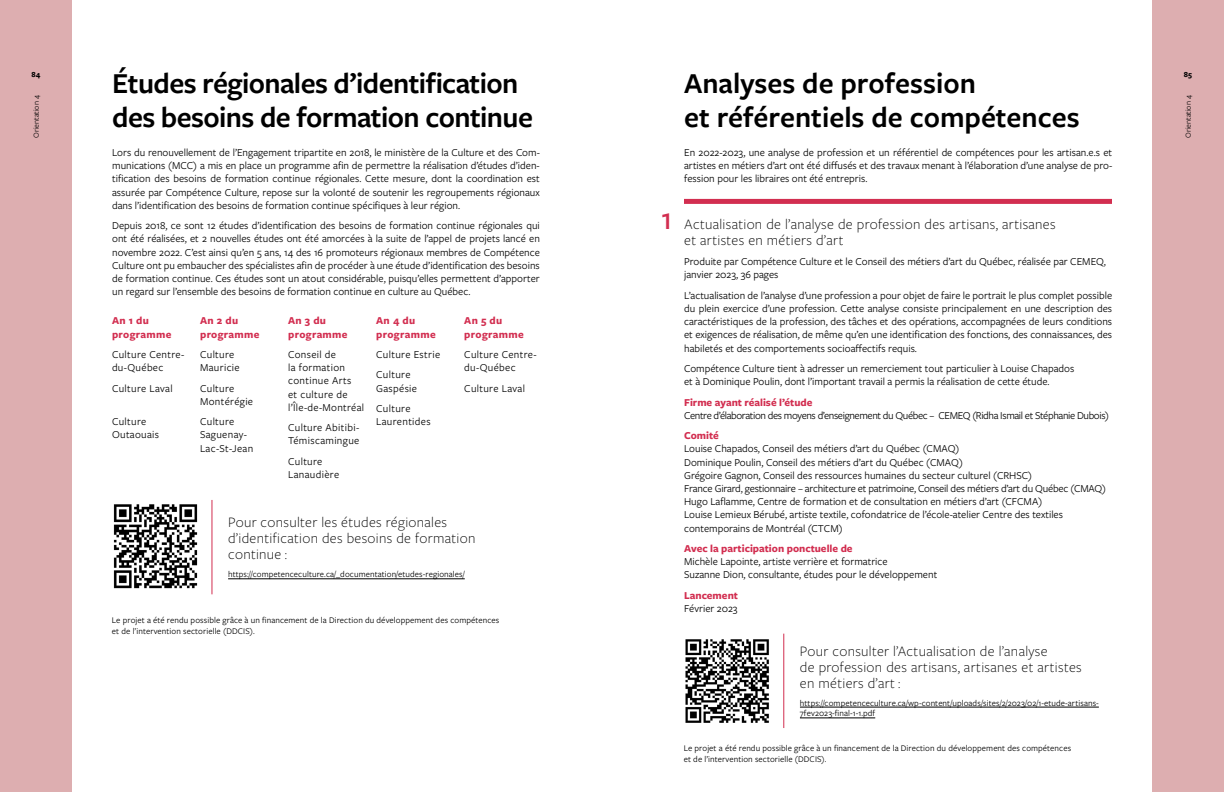
<style>
.page{position:relative;width:1224px;height:792px;background:#fff}
.page>*{position:absolute;margin:0;border:0;box-sizing:border-box;transform-origin:0 0}
.t1{font:600 30px/34px "Freight Sans Pro";letter-spacing:-.02em;color:#000}
.t2{font:600 30px/34px "Freight Sans Pro";color:#000}
.t3{font:600 25px "Freight Sans Pro";color:#d22e50}
.t4{font:300 15px/16px "Freight Sans Pro";letter-spacing:.02em;color:#000}
.t5{font:11px/13.2px "Freight Sans Pro";color:#000;text-align:justify}
.t6{font:11px/13.2px "Freight Sans Pro";letter-spacing:.03em;color:#000}
.t7{font:11px "Freight Sans Pro";letter-spacing:-.035em;color:#000}
.t8{font:700 11px "Freight Sans Pro";color:#d22e50}
.t9{font:700 11px/13.2px "Freight Sans Pro";letter-spacing:.03em;color:#d22e50}
.t10{font:9px/10.8px "Freight Sans Pro";letter-spacing:.01em;color:#000}
.t11{font:8px "Freight Sans Pro";color:#000}
.t12{font:700 8px "Freight Sans Pro";color:#000}
</style>
<div class="page">
<div style="left:1152px;top:0;width:72px;height:792px;background:#ddaeb0"></div>
<div style="left:0;top:0;width:72px;height:792px;background:#ddaeb0"></div>
<hr style="left:211px;top:500px;width:1px;height:94px;background:#d22e50">
<img style="left:113px;top:504px;width:85px;height:85px">
<hr style="left:228px;top:579px;width:237px;height:1px;background:#000">
<hr style="left:783px;top:634px;width:1px;height:94px;background:#d22e50">
<img style="left:685px;top:639px;width:84px;height:84px">
<hr style="left:800px;top:707px;width:299px;height:1px;background:#000">
<hr style="left:800px;top:718px;width:75px;height:1px;background:#000">
<div style="left:684px;top:199px;width:428px;height:5px;background:#d22e50"></div>
<h1 class="t1" style="left:112px;top:65px;width:422px">Études régionales d’identification des besoins de formation continue</h1>
<p class="t5" style="left:112px;top:145px;width:429px">Lors du renouvellement de l’Engagement tripartite en 2018, le ministère de la Culture et des Com&shy;munications (MCC) a mis en place un programme afin de permettre la réalisation d’études d’iden&shy;tification des besoins de formation continue régionales. Cette mesure, dont la coordination est assurée par Compétence Culture, repose sur la volonté de soutenir les regroupements régionaux dans l’identification des besoins de formation continue spécifiques à leur région.</p>
<p class="t5" style="left:112px;top:219px;width:429px">Depuis 2018, ce sont 12 études d’identification des besoins de formation continue régionales qui ont été réalisées, et 2 nouvelles études ont été amorcées à la suite de l’appel de projets lancé en novembre 2022. C’est ainsi qu’en 5 ans, 14 des 16 promoteurs régionaux membres de Compétence Culture ont pu embaucher des spécialistes afin de procéder à une étude d’identification des besoins de formation continue. Ces études sont un atout considérable, puisqu’elles permettent d’apporter un regard sur l’ensemble des besoins de formation continue en culture au Québec.</p>
<h1 class="t2" style="left:684px;top:65px;width:397px">Analyses de profession<br>et référentiels de compétences</h1>
<p class="t12" style="left:32px;top:69px;width:10px">84</p>
<p class="t12" style="left:1184px;top:69px;width:10px">85</p>
<p class="t11" style="left:31px;top:138px;width:44px;rotate:-90deg">Orientation 4</p>
<p class="t11" style="left:1183px;top:138px;width:44px;rotate:-90deg">Orientation 4</p>
<p class="t5" style="left:684px;top:145px;width:430px">En 2022-2023, une analyse de profession et un référentiel de compétences pour les artisan.e.s et artistes en métiers d’art ont été diffusés et des travaux menant à l’élaboration d’une analyse de pro&shy;fession pour les libraires ont été entrepris.</p>
<h3 class="t4" style="left:684px;top:215px;width:373px">Actualisation de l’analyse de profession des artisans, artisanes et artistes en métiers d’art</h3>
<p class="t5" style="left:684px;top:255px;width:423px">Produite par Compétence Culture et le Conseil des métiers d’art du Québec, réalisée par CEMEQ, janvier 2023, 36 pages</p>
<p class="t5" style="left:684px;top:288px;width:430px">L’actualisation de l’analyse d’une profession a pour objet de faire le portrait le plus complet possible du plein exercice d’une profession. Cette analyse consiste principalement en une description des caractéristiques de la profession, des tâches et des opérations, accompagnées de leurs conditions et exigences de réalisation, de même qu’en une identification des fonctions, des connaissances, des habiletés et des comportements socioaffectifs requis.</p>
<p class="t5" style="left:684px;top:361px;width:392px">Compétence Culture tient à adresser un remerciement tout particulier à Louise Chapados et à Dominique Poulin, dont l’important travail a permis la réalisation de cette étude.</p>
<p class="t8" style="left:684px;top:394px;width:130px">Firme ayant réalisé l’étude</p>
<p class="t7" style="left:684px;top:408px;width:426px">Centre d’élaboration des moyens d’enseignement du Québec – CEMEQ (Ridha Ismail et Stéphanie Dubois)</p>
<p class="t8" style="left:684px;top:428px;width:36px">Comité</p>
<p class="t5" style="left:684px;top:442px;width:423px;text-align:left">Louise Chapados, Conseil des métiers d’art du Québec (CMAQ)<br>Dominique Poulin, Conseil des métiers d’art du Québec (CMAQ)<br>Grégoire Gagnon, Conseil des ressources humaines du secteur culturel (CRHSC)<br>France Girard, gestionnaire – architecture et patrimoine, Conseil des métiers d’art du Québec (CMAQ)<br>Hugo Laflamme, Centre de formation et de consultation en métiers d’art (CFCMA)<br>Louise Lemieux Bérubé, artiste textile, cofondatrice de l’école-atelier Centre des textiles contemporains de Montréal (CTCM)</p>
<p class="t8" style="left:684px;top:541px;width:170px">Avec la participation ponctuelle de</p>
<p class="t5" style="left:684px;top:555px;width:255px">Michèle Lapointe, artiste verrière et formatrice<br>Suzanne Dion, consultante, études pour le développement</p>
<p class="t8" style="left:684px;top:588px;width:55px">Lancement</p>
<p class="t5" style="left:684px;top:601px;width:55px">Février 2023</p>
<h2 class="t3" style="left:661px;top:204px;width:14px">1</h2>
<p class="t9" style="left:112px;top:314px;width:61px">An 1 du programme</p>
<p class="t6" style="left:112px;top:347px;width:74px">Culture Centre&shy;du-Québec</p>
<p class="t6" style="left:112px;top:381px;width:62px">Culture Laval</p>
<p class="t6" style="left:112px;top:415px;width:49px">Culture<br>Outaouais</p>
<p class="t9" style="left:200px;top:314px;width:61px">An 2 du programme</p>
<p class="t6" style="left:200px;top:347px;width:41px">Culture<br>Mauricie</p>
<p class="t6" style="left:200px;top:381px;width:55px">Culture<br>Montérégie</p>
<p class="t6" style="left:200px;top:415px;width:55px">Culture<br>Saguenay-<br>Lac-St-Jean</p>
<p class="t9" style="left:288px;top:314px;width:61px">An 3 du programme</p>
<p class="t6" style="left:288px;top:347px;width:78px">Conseil de<br>la formation continue Arts<br>et culture de l’Île-de-Montréal</p>
<p class="t6" style="left:288px;top:421px;width:73px">Culture Abitibi-<br>Témiscamingue</p>
<p class="t6" style="left:288px;top:454px;width:53px">Culture<br>Lanaudière</p>
<p class="t9" style="left:376px;top:314px;width:61px">An 4 du programme</p>
<p class="t6" style="left:376px;top:344px;width:65px;line-height:20.4px">Culture Estrie<br>Culture</p>
<p class="t6" style="left:376px;top:377px;width:42px;line-height:20.4px">Gaspésie<br>Culture</p>
<p class="t6" style="left:376px;top:415px;width:56px">Laurentides</p>
<p class="t9" style="left:464px;top:314px;width:61px">An 5 du programme</p>
<p class="t6" style="left:464px;top:347px;width:74px">Culture Centre&shy;du-Québec</p>
<p class="t6" style="left:464px;top:381px;width:62px">Culture Laval</p>
<h3 class="t4" style="left:228px;top:514px;width:249px">Pour consulter les études régionales d’identification des besoins de formation continue :</h3>
<p class="t10" style="left:228px;top:569px;width:238px">https://competenceculture.ca/_documentation/etudes-regionales/</p>
<p class="t10" style="left:112px;top:614px;width:389px">Le projet a été rendu possible grâce à un financement de la Direction du développement des compétences et de l’intervention sectorielle (DDCIS).</p>
<h3 class="t4" style="left:800px;top:642px;width:283px">Pour consulter l’Actualisation de l’analyse<br>de profession des artisans, artisanes et artistes en métiers d’art :</h3>
<p class="t10" style="left:800px;top:697px;width:300px">https://competenceculture.ca/wp-content/uploads/sites/2/2023/02/1-etude-artisans-<br>7fev2023-final-1-1.pdf</p>
<p class="t10" style="left:684px;top:743px;width:389px">Le projet a été rendu possible grâce à un financement de la Direction du développement des compétences et de l’intervention sectorielle (DDCIS).</p>
</div>
